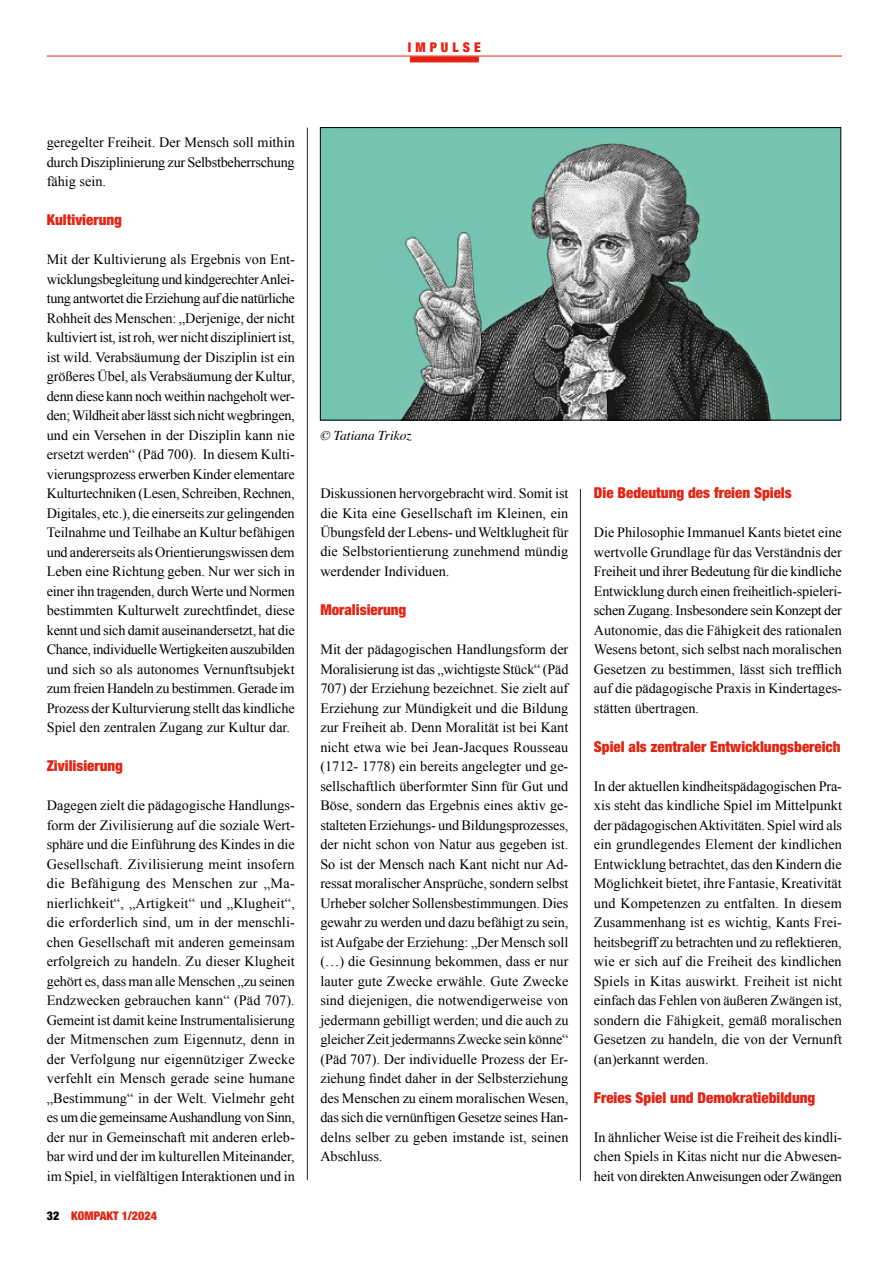
<style>
.page{position:relative;width:893px;height:1263px;background:#fff}
.page>*{position:absolute;margin:0;border:0;box-sizing:border-box;transform-origin:0 0}
.t1{font:900 condensed 15px "Helvetica Neue LT Std";color:#e42313}
.t2{font:14.25px/19.5px "Times New Roman";color:#000;text-align:justify}
.t3{font:italic 13.5px "Times";color:#000}
.t4{font:900 condensed 13.5px "Helvetica Neue LT Std";letter-spacing:.3em;color:#e42313}
.t5{font:900 condensed 12px "Helvetica Neue LT Std";color:#e42313}
.s1{color:#000}
</style>
<div class="page">
<hr style="left:47px;top:56px;width:795px;height:1px;background:#e42313">
<div style="left:410px;top:56px;width:69px;height:6px;background:#e42313"></div>
<img style="left:322px;top:129px;width:517px;height:289px">
<div style="left:320px;top:127px;width:521px;height:293px;border:1px solid #000"></div>
<hr style="left:307px;top:128px;width:1px;height:1052px;background:#1f2023">
<hr style="left:580px;top:489px;width:1px;height:692px;background:#1f2023">
<p class="t4" style="left:408px;top:39px;width:75px">IMPULSE</p>
<p class="t2" style="left:47px;top:132px;width:250px">geregelter Freiheit. Der Mensch soll mithin durch Disziplinierung zur Selbstbeherrschung fähig sein.</p>
<p class="t1" style="left:47px;top:210px;width:77px">Kultivierung</p>
<p class="t2" style="left:47px;top:249px;width:250px">Mit der Kultivierung als Ergebnis von Ent&shy;wicklungsbegleitung und kindgerechter Anlei&shy;tung antwortet die Erziehung auf die natürliche Rohheit des Menschen: „Derjenige, der nicht kultiviert ist, ist roh, wer nicht diszipliniert ist, ist wild. Verabsäumung der Disziplin ist ein größeres Übel, als Verabsäumung der Kultur, denn diese kann noch weithin nachgeholt wer&shy;den; Wildheit aber lässt sich nicht wegbringen, und ein Versehen in der Disziplin kann nie ersetzt werden“ (Päd 700). In diesem Kulti&shy;vierungsprozess erwerben Kinder elementare Kulturtechniken (Lesen, Schreiben, Rechnen, Digitales, etc.), die einerseits zur gelingenden Teilnahme und Teilhabe an Kultur befähigen und andererseits als Orientierungswissen dem Leben eine Richtung geben. Nur wer sich in einer ihn tragenden, durch Werte und Normen bestimmten Kulturwelt zurechtfindet, diese kennt und sich damit auseinandersetzt, hat die Chance, individuelle Wertigkeiten auszubilden und sich so als autonomes Vernunftsubjekt zum freien Handeln zu bestimmen. Gerade im Prozess der Kulturvierung stellt das kindliche Spiel den zentralen Zugang zur Kultur dar.</p>
<p class="t1" style="left:47px;top:756px;width:78px">Zivilisierung</p>
<p class="t2" style="left:47px;top:795px;width:250px">Dagegen zielt die pädagogische Handlungs&shy;form der Zivilisierung auf die soziale Wert&shy;sphäre und die Einführung des Kindes in die Gesellschaft. Zivilisierung meint insofern die Befähigung des Menschen zur „Ma&shy;nierlichkeit“, „Artigkeit“ und „Klugheit“, die erforderlich sind, um in der menschli&shy;chen Gesellschaft mit anderen gemeinsam erfolgreich zu handeln. Zu dieser Klugheit gehört es, dass man alle Menschen „zu seinen Endzwecken gebrauchen kann“ (Päd 707).<br>Gemeint ist damit keine Instrumentalisierung der Mitmenschen zum Eigennutz, denn in der Verfolgung nur eigennütziger Zwecke verfehlt ein Mensch gerade seine humane „Bestimmung“ in der Welt. Vielmehr geht es um die gemeinsame Aushandlung von Sinn, der nur in Gemeinschaft mit anderen erleb&shy;bar wird und der im kulturellen Miteinander, im Spiel, in vielfältigen Interaktionen und in</p>
<p class="t5" style="left:47px;top:1208px;width:112px"><span class="s1">32</span> KOMPAKT 1/2024</p>
<p class="t3" style="left:320px;top:423px;width:93px">© Tatiana Trikoz</p>
<p class="t2" style="left:320px;top:483px;width:250px">Diskussionen hervorgebracht wird. Somit ist die Kita eine Gesellschaft im Kleinen, ein Übungsfeld der Lebens- und Weltklugheit für die Selbstorientierung zunehmend mündig werdender Individuen.</p>
<p class="t1" style="left:320px;top:600px;width:88px">Moralisierung</p>
<p class="t2" style="left:320px;top:639px;width:250px">Mit der pädagogischen Handlungsform der Moralisierung ist das „wichtigste Stück“ (Päd 707) der Erziehung bezeichnet. Sie zielt auf Erziehung zur Mündigkeit und die Bildung zur Freiheit ab. Denn Moralität ist bei Kant nicht etwa wie bei Jean-Jacques Rousseau (1712- 1778) ein bereits angelegter und ge&shy;sellschaftlich überformter Sinn für Gut und Böse, sondern das Ergebnis eines aktiv ge&shy;stalteten Erziehungs- und Bildungsprozesses, der nicht schon von Natur aus gegeben ist.<br>So ist der Mensch nach Kant nicht nur Ad&shy;ressat moralischer Ansprüche, sondern selbst Urheber solcher Sollensbestimmungen. Dies gewahr zu werden und dazu befähigt zu sein, ist Aufgabe der Erziehung: „Der Mensch soll (…) die Gesinnung bekommen, dass er nur lauter gute Zwecke erwähle. Gute Zwecke sind diejenigen, die notwendigerweise von jedermann gebilligt werden; und die auch zu gleicher Zeit jedermanns Zwecke sein könne“ (Päd 707). Der individuelle Prozess der Er&shy;ziehung findet daher in der Selbsterziehung des Menschen zu einem moralischen Wesen, das sich die vernünftigen Gesetze seines Han&shy;delns selber zu geben imstande ist, seinen Abschluss.</p>
<p class="t1" style="left:594px;top:483px;width:199px">Die Bedeutung des freien Spiels</p>
<p class="t2" style="left:594px;top:522px;width:250px">Die Philosophie Immanuel Kants bietet eine wertvolle Grundlage für das Verständnis der Freiheit und ihrer Bedeutung für die kindliche Entwicklung durch einen freiheitlich-spieleri&shy;schen Zugang. Insbesondere sein Konzept der Autonomie, das die Fähigkeit des rationalen Wesens betont, sich selbst nach moralischen Gesetzen zu bestimmen, lässt sich trefflich auf die pädagogische Praxis in Kindertages&shy;stätten übertragen.</p>
<p class="t1" style="left:594px;top:737px;width:248px">Spiel als zentraler Entwicklungsbereich</p>
<p class="t2" style="left:594px;top:776px;width:250px">In der aktuellen kindheitspädagogischen Pra&shy;xis steht das kindliche Spiel im Mittelpunkt der pädagogischen Aktivitäten. Spiel wird als ein grundlegendes Element der kindlichen Entwicklung betrachtet, das den Kindern die Möglichkeit bietet, ihre Fantasie, Kreativität und Kompetenzen zu entfalten. In diesem Zusammenhang ist es wichtig, Kants Frei&shy;heitsbegriff zu betrachten und zu reflektieren, wie er sich auf die Freiheit des kindlichen Spiels in Kitas auswirkt. Freiheit ist nicht einfach das Fehlen von äußeren Zwängen ist, sondern die Fähigkeit, gemäß moralischen Gesetzen zu handeln, die von der Vernunft (an)erkannt werden.</p>
<p class="t1" style="left:594px;top:1088px;width:223px">Freies Spiel und Demokratiebildung</p>
<p class="t2" style="left:594px;top:1127px;width:250px">In ähnlicher Weise ist die Freiheit des kindli&shy;chen Spiels in Kitas nicht nur die Abwesen&shy;heit von direkten Anweisungen oder Zwängen</p>
</div>
